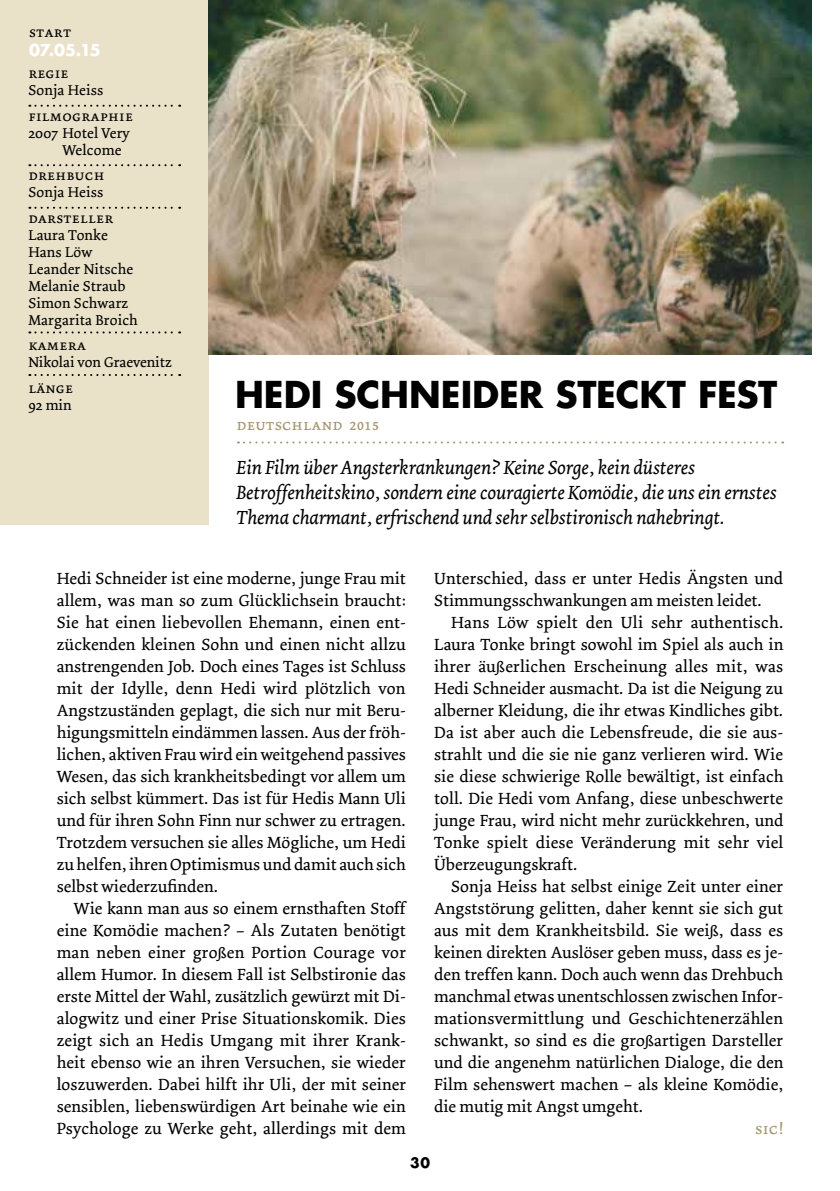
<style>
.page{position:relative;width:840px;height:1191px;background:#fff}
.page>*{position:absolute;margin:0;border:0;box-sizing:border-box;transform-origin:0 0}
.t1{font:700 36px "Futura";color:#000}
.t2{font:italic 20px/25px "Dolly";letter-spacing:-.01em;color:#000}
.t3{font:17px/22px "Dolly";letter-spacing:.005em;color:#000;text-align:justify}
.t4{font:16px "Dolly Small Caps";color:#a4966f}
.t5{font:700 16px "Futura";color:#fff}
.t6{font:15px/17px "Dolly";letter-spacing:.01em;color:#000}
.t7{font:15px "Dolly Small Caps";letter-spacing:.01em;color:#000}
.t8{font:700 14px "Futura";color:#000}
</style>
<div class="page">
<svg style="left:238px;top:441px;width:544px;height:2px"></svg>
<div style="left:0;top:0;width:208px;height:524px;background:#eae1c9"></div>
<svg style="left:29px;top:105px;width:151px;height:2px"></svg>
<svg style="left:29px;top:164px;width:151px;height:2px"></svg>
<svg style="left:29px;top:207px;width:151px;height:2px"></svg>
<svg style="left:29px;top:331px;width:151px;height:2px"></svg>
<svg style="left:29px;top:374px;width:151px;height:2px"></svg>
<img style="left:208px;top:0;width:603px;height:354px">
<p class="t7" style="left:29px;top:24px;width:44px">start</p>
<p class="t5" style="left:29px;top:39px;width:73px">07.05.15</p>
<p class="t7" style="left:28px;top:65px;width:42px">regie</p>
<p class="t6" style="left:28px;top:82px;width:76px">Sonja Heiss</p>
<p class="t7" style="left:28px;top:107px;width:106px">filmographie</p>
<p class="t6" style="left:62px;top:125px;width:69px;text-indent:-34px">2007 Hotel Very<br>Welcome</p>
<p class="t7" style="left:28px;top:167px;width:78px">drehbuch</p>
<p class="t6" style="left:28px;top:184px;width:76px">Sonja Heiss</p>
<p class="t7" style="left:28px;top:209px;width:86px">darsteller</p>
<p class="t6" style="left:28px;top:227px;width:111px">Laura Tonke<br>Hans Löw<br>Leander Nitsche<br>Melanie Straub<br>Simon Schwarz<br>Margarita Broich</p>
<p class="t7" style="left:28px;top:336px;width:59px">kamera</p>
<p class="t6" style="left:28px;top:354px;width:145px">Nikolai von Graevenitz</p>
<p class="t7" style="left:28px;top:379px;width:46px">länge</p>
<p class="t6" style="left:28px;top:397px;width:45px">92 min</p>
<h1 class="t1" style="left:235px;top:369px;width:543px">HEDI SCHNEIDER STECKT FEST</h1>
<p class="t4" style="left:236px;top:415px;width:144px">deutschland 2015</p>
<p class="t2" style="left:236px;top:455px;width:541px">Ein Film über Angsterkrankungen? Keine Sorge, kein düsteres<br>Betroffenheitskino, sondern eine couragierte Komödie, die uns ein ernstes<br>Thema charmant, erfrischend und sehr selbstironisch nahebringt.</p>
<p class="t3" style="left:57px;top:568px;width:350px">Hedi Schneider ist eine moderne, junge Frau mit allem, was man so zum Glücklichsein braucht:<br>Sie hat einen liebevollen Ehemann, einen ent&shy;zückenden kleinen Sohn und einen nicht allzu anstrengenden Job. Doch eines Tages ist Schluss mit der Idylle, denn Hedi wird plötzlich von Angstzuständen geplagt, die sich nur mit Beru&shy;higungsmitteln eindämmen lassen. Aus der fröh&shy;lichen, aktiven Frau wird ein weitgehend passives Wesen, das sich krankheitsbedingt vor allem um sich selbst kümmert. Das ist für Hedis Mann Uli und für ihren Sohn Finn nur schwer zu ertragen.<br>Trotzdem versuchen sie alles Mögliche, um Hedi zu helfen, ihren Optimismus und damit auch sich selbst wiederzufinden.</p>
<p class="t3" style="left:57px;top:898px;width:350px;text-indent:17px">Wie kann man aus so einem ernsthaften Stoff eine Komödie machen? – Als Zutaten benötigt man neben einer großen Portion Courage vor allem Humor. In diesem Fall ist Selbstironie das erste Mittel der Wahl, zusätzlich gewürzt mit Di&shy;alogwitz und einer Prise Situationskomik. Dies zeigt sich an Hedis Umgang mit ihrer Krank&shy;heit ebenso wie an ihren Versuchen, sie wieder loszuwerden. Dabei hilft ihr Uli, der mit seiner sensiblen, liebenswürdigen Art beinahe wie ein Psychologe zu Werke geht, allerdings mit dem</p>
<p class="t3" style="left:434px;top:568px;width:350px">Unterschied, dass er unter Hedis Ängsten und<br>Stimmungsschwankungen am meisten leidet.</p>
<p class="t3" style="left:434px;top:612px;width:350px;text-indent:17px">Hans Löw spielt den Uli sehr authentisch.<br>Laura Tonke bringt sowohl im Spiel als auch in ihrer äußerlichen Erscheinung alles mit, was Hedi Schneider ausmacht. Da ist die Neigung zu alberner Kleidung, die ihr etwas Kindliches gibt.<br>Da ist aber auch die Lebensfreude, die sie aus&shy;strahlt und die sie nie ganz verlieren wird. Wie sie diese schwierige Rolle bewältigt, ist einfach toll. Die Hedi vom Anfang, diese unbeschwerte junge Frau, wird nicht mehr zurückkehren, und Tonke spielt diese Veränderung mit sehr viel Überzeugungskraft.</p>
<p class="t3" style="left:434px;top:876px;width:350px;text-indent:17px">Sonja Heiss hat selbst einige Zeit unter einer Angststörung gelitten, daher kennt sie sich gut aus mit dem Krankheitsbild. Sie weiß, dass es keinen direkten Auslöser geben muss, dass es je&shy;den treffen kann. Doch auch wenn das Drehbuch manchmal etwas unentschlossen zwischen Infor&shy;mationsvermittlung und Geschichtenerzählen schwankt, so sind es die großartigen Darsteller und die angenehm natürlichen Dialoge, die den Film sehenswert machen – als kleine Komödie, die mutig mit Angst umgeht.</p>
<p class="t4" style="left:754px;top:1119px;width:29px">sic!</p>
<p class="t8" style="left:410px;top:1153px;width:21px">30</p>
</div>
